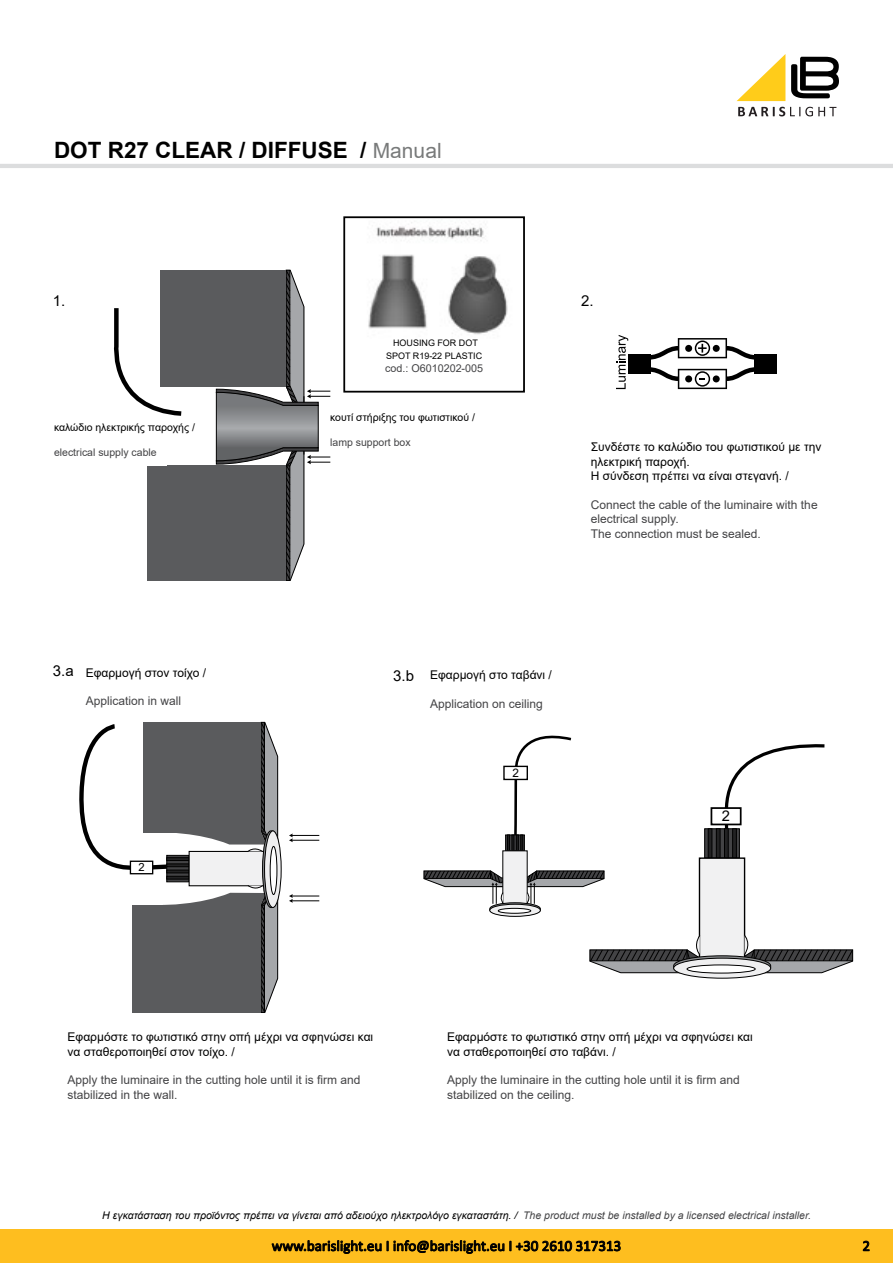
<style>
.page{position:relative;width:893px;height:1263px;background:#fff}
.page>*{position:absolute;margin:0;border:0;box-sizing:border-box;transform-origin:0 0}
.t1{font:700 22.5px "Arial";color:#000}
.t2{font:15px "Calibri";color:#000}
.t3{font:15px "Arial";color:#000}
.t4{font:14.7px "Arial";color:#000}
.t5{font:12px/14.4px "Arial";color:#000}
.t6{font:12px/14.4px "Arial";color:#434345}
.t7{font:11.7px "Arial";color:#000}
.t8{font:11.25px "Arial";color:#000}
.t9{font:10.8px "Arial";color:#434345}
.t10{font:italic 10.5px "Arial";color:#000}
.t11{font:10.5px "Arial";color:#000}
.t12{font:10.5px "Arial";color:#434345}
.t13{font:9px/12.9px "Arial";color:#000;text-align:center}
.s1{font-weight:400;font-size:21px;color:#787a7a}
.s2{font-size:15px}
.s3{color:#434345}
</style>
<div class="page">
<svg style="left:738px;top:107px;width:98px;height:9px"></svg>
<svg style="left:791px;top:57px;width:48px;height:41px"></svg>
<svg style="left:737px;top:54px;width:48px;height:47px"></svg>
<div style="left:0;top:1229px;width:893px;height:34px;background:#febe1f"></div>
<svg style="left:272px;top:1240px;width:109px;height:13px"></svg>
<svg style="left:394px;top:1240px;width:110px;height:13px"></svg>
<svg style="left:510px;top:1241px;width:110px;height:10px"></svg>
<hr style="left:0;top:164px;width:893px;height:4px;background:#dcddde">
<svg style="left:863px;top:1241px;width:6px;height:10px"></svg>
<svg style="left:616px;top:335px;width:12px;height:54px"></svg>
<div style="left:628px;top:354px;width:23px;height:19px;background:#000"></div>
<div style="left:754px;top:354px;width:22px;height:19px;background:#000"></div>
<svg style="left:651px;top:338px;width:103px;height:22px"></svg>
<svg style="left:646px;top:367px;width:113px;height:22px"></svg>
<div style="left:148px;top:466px;width:23px;height:115px;background:#5a5b5d"></div>
<div style="left:160px;top:270px;width:126px;height:116px;background:#5a5b5d"></div>
<div style="left:167px;top:466px;width:119px;height:115px;background:#5a5b5d"></div>
<svg style="left:216px;top:269px;width:114px;height:312px"></svg>
<svg style="left:289px;top:833px;width:30px;height:9px"></svg>
<svg style="left:289px;top:894px;width:30px;height:9px"></svg>
<svg style="left:114px;top:308px;width:72px;height:108px"></svg>
<svg style="left:79px;top:721px;width:201px;height:292px"></svg>
<svg style="left:265px;top:831px;width:16px;height:76px"></svg>
<div style="left:264px;top:830px;width:18px;height:78px;border:1px solid #000;border-radius:50%"></div>
<div style="left:270px;top:846px;width:7px;height:48px;background:#fff;border-radius:50%"></div>
<div style="left:270px;top:846px;width:7px;height:49px;border:1px solid #000;border-radius:50%"></div>
<svg style="left:423px;top:735px;width:430px;height:241px"></svg>
<svg style="left:674px;top:958px;width:97px;height:20px"></svg>
<div style="left:673px;top:958px;width:98px;height:20px;border:1px solid #000;border-radius:50%"></div>
<div style="left:687px;top:965px;width:68px;height:8px;background:#fff;border-radius:50%"></div>
<div style="left:687px;top:965px;width:68px;height:8px;border:1px solid #000;border-radius:50%"></div>
<img style="left:368px;top:222px;width:140px;height:113px">
<div style="left:343px;top:216px;width:182px;height:177px;border:2px solid #000"></div>
<h1 class="t1" style="left:54px;top:135px;width:389px">DOT R27 CLEAR / DIFFUSE / <span class="s1">Manual</span></h1>
<p class="t3" style="left:53px;top:290px;width:14px">1.</p>
<p class="t11" style="left:54px;top:420px;width:142px">καλώδιο ηλεκτρικής παροχής /</p>
<p class="t12" style="left:54px;top:445px;width:104px">electrical supply cable</p>
<p class="t13" style="left:386px;top:337px;width:97px">HOUSING FOR DOT<br>SPOT R19-22 PLASTIC</p>
<p class="t9" style="left:385px;top:361px;width:100px">cod.: O6010202-005</p>
<p class="t11" style="left:330px;top:410px;width:146px">κουτί στήριξης του φωτιστικού /</p>
<p class="t12" style="left:330px;top:435px;width:82px">lamp support box</p>
<p class="t3" style="left:581px;top:290px;width:14px">2.</p>
<p class="t5" style="left:591px;top:440px;width:232px">Συνδέστε το καλώδιο του φωτιστικού με την ηλεκτρική παροχή.<br>H σύνδεση πρέπει να είναι στεγανή. /</p>
<p class="t6" style="left:591px;top:497px;width:228px">Connect the cable of the luminaire with the electrical supply.<br>The connection must be sealed.</p>
<p class="t3" style="left:53px;top:660px;width:22px">3.a</p>
<p class="t5" style="left:393px;top:668px;width:160px"><span class="s2">3.b</span> Εφαρμογή στο ταβάνι /</p>
<p class="t6" style="left:430px;top:697px;width:114px">Application on ceiling</p>
<p class="t5" style="left:86px;top:665px;width:122px">Εφαρμογή στον τοίχο /</p>
<p class="t6" style="left:86px;top:694px;width:97px">Application in wall</p>
<p class="t8" style="left:138px;top:859px;width:8px">2</p>
<p class="t7" style="left:512px;top:764px;width:8px">2</p>
<p class="t4" style="left:722px;top:805px;width:10px">2</p>
<p class="t5" style="left:68px;top:1030px;width:307px">Εφαρμόστε το φωτιστικό στην οπή μέχρι να σφηνώσει και να σταθεροποιηθεί στον τοίχο. /</p>
<p class="t6" style="left:68px;top:1073px;width:294px">Apply the luminaire in the cutting hole until it is firm and stabilized in the wall.</p>
<p class="t5" style="left:447px;top:1030px;width:307px">Εφαρμόστε το φωτιστικό στην οπή μέχρι να σφηνώσει και να σταθεροποιηθεί στο ταβάνι. /</p>
<p class="t6" style="left:447px;top:1073px;width:294px">Apply the luminaire in the cutting hole until it is firm and stabilized on the ceiling.</p>
<p class="t10" style="left:102px;top:1208px;width:710px">H εγκατάσταση του προϊόντος πρέπει να γίνεται από αδειούχο ηλεκτρολόγο εγκαταστάτη. / <span class="s3">The product must be installed by a licensed electrical installer.</span></p>
<p class="t2" style="left:272px;top:1235px;width:351px">www.barislight.eu I info@barislight.eu Ι +30 2610 317313</p>
<p class="t2" style="left:862px;top:1235px;width:9px">2</p>
</div>
